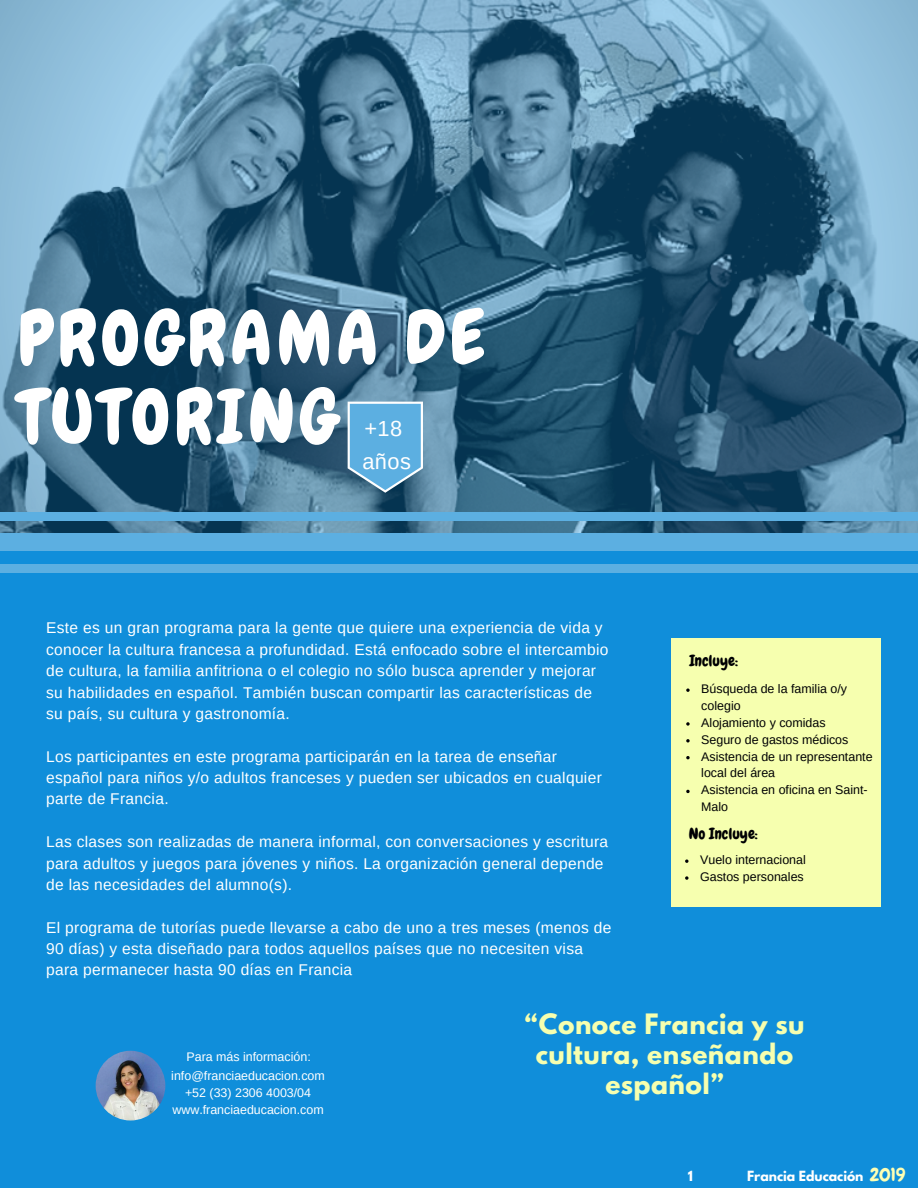
<style>
.page{position:relative;width:918px;height:1188px;background:#108eda}
.page>*{position:absolute;margin:0;border:0;box-sizing:border-box;transform-origin:0 0}
.t1{font:74.7px/78.8px "Chewy";letter-spacing:.06em;color:#fff}
.t2{font:700 24.9px/30.3px "League Spartan";letter-spacing:.02em;color:#f6ffaf;text-align:center}
.t3{font:21.75px/32.7px "Arimo";letter-spacing:.02em;color:#fff}
.t4{font:15.6px/21.3px "Arimo";letter-spacing:.02em;color:#fff}
.t5{font:15.6px "Chewy";color:#000003}
.t6{font:12.45px/16.8px "Arimo";color:#000003}
.t7{font:12.45px/19.2px "Arimo";color:#fff;text-align:center}
.t8{font:700 12.45px "League Spartan";color:#fff}
.s1{font-family:"Chewy";font-weight:400;font-size:18.75px;color:#feffb4}
</style>
<div class="page">
<svg style="left:0;top:0;width:918px;height:534px"></svg>
<div style="left:0;top:512px;width:918px;height:9px;background:#5cafe1"></div>
<div style="left:0;top:534px;width:918px;height:17px;background:#5cafe1"></div>
<div style="left:0;top:564px;width:918px;height:9px;background:#5cafe1"></div>
<svg style="left:348px;top:402px;width:75px;height:91px"></svg>
<div style="left:672px;top:638px;width:209px;height:269px;background:#f6ffaf"></div>
<svg style="left:685px;top:876px;width:3px;height:4px"></svg>
<svg style="left:686px;top:688px;width:4px;height:4px"></svg>
<svg style="left:686px;top:722px;width:4px;height:4px"></svg>
<svg style="left:686px;top:739px;width:4px;height:3px"></svg>
<svg style="left:686px;top:756px;width:4px;height:3px"></svg>
<svg style="left:686px;top:790px;width:4px;height:3px"></svg>
<img style="left:96px;top:1051px;width:69px;height:69px;border-radius:50%">
<h1 class="t1" style="left:18px;top:299px;width:469px">PROGRAMA DE<br>TUTORING</h1>
<h3 class="t3" style="left:362px;top:412px;width:50px">+18 años</h3>
<p class="t4" style="left:46px;top:617px;width:564px">Este es un gran programa para la gente que quiere una experiencia de vida y conocer la cultura francesa a profundidad. Está enfocado sobre el intercambio de cultura, la familia anfitriona o el colegio no sólo busca aprender y mejorar su habilidades en español. También buscan compartir las características de su país, su cultura y gastronomía.</p>
<p class="t4" style="left:46px;top:746px;width:557px">Los participantes en este programa participarán en la tarea de enseñar español para niños y/o adultos franceses y pueden ser ubicados en cualquier parte de Francia.</p>
<p class="t4" style="left:46px;top:831px;width:564px">Las clases son realizadas de manera informal, con conversaciones y escritura para adultos y juegos para jóvenes y niños. La organización general depende de las necesidades del alumno(s).</p>
<p class="t4" style="left:46px;top:917px;width:567px">El programa de tutorías puede llevarse a cabo de uno a tres meses (menos de<br>90 días) y esta diseñado para todos aquellos países que no necesiten visa para permanecer hasta 90 días en Francia</p>
<p class="t5" style="left:689px;top:651px;width:50px">Incluye:</p>
<p class="t6" style="left:701px;top:680px;width:173px">Búsqueda de la familia o/y colegio<br>Alojamiento y comidas<br>Seguro de gastos médicos<br>Asistencia de un representante local del área<br>Asistencia en oficina en Saint-<br>Malo</p>
<p class="t5" style="left:689px;top:824px;width:71px">No Incluye:</p>
<p class="t6" style="left:700px;top:851px;width:107px">Vuelo internacional<br>Gastos personales</p>
<p class="t7" style="left:171px;top:1047px;width:155px">Para más información: info@franciaeducacion.com</p>
<p class="t7" style="left:172px;top:1084px;width:153px;line-height:16.8px">+52 (33) 2306 4003/04 www.franciaeducacion.com</p>
<h2 class="t2" style="left:525px;top:1012px;width:281px">“Conoce Francia y su cultura, enseñando español”</h2>
<p class="t8" style="left:688px;top:1170px;width:7px">1</p>
<p class="t8" style="left:747px;top:1170px;width:160px">Francia Educación <span class="s1">2019</span></p>
</div>
